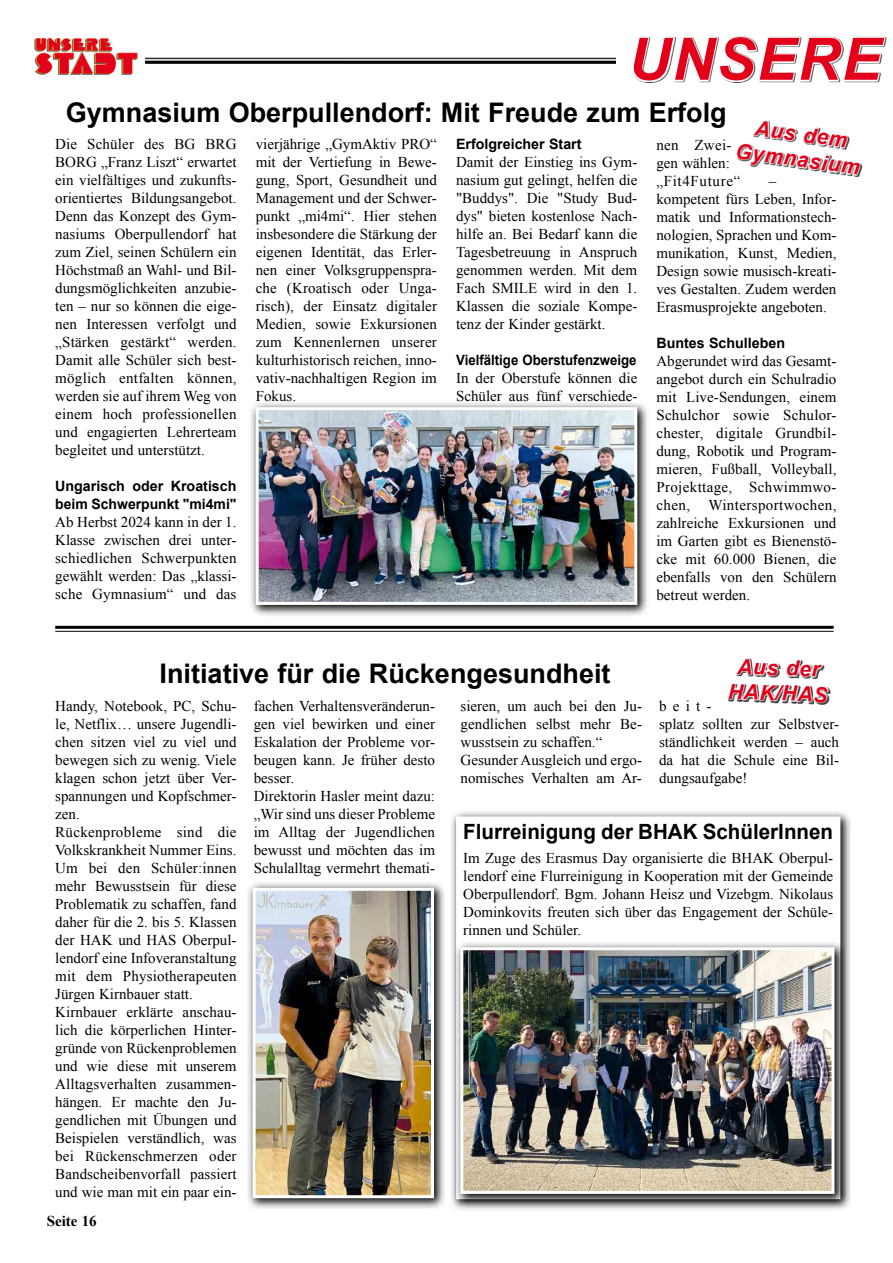
<style>
.page{position:relative;width:893px;height:1263px;background:#fff}
.page>*{position:absolute;margin:0;border:0;box-sizing:border-box;transform-origin:0 0}
.t1{font:italic 700 58.5px "Arial";letter-spacing:.03em;color:#e2001a}
.t2{font:700 27px "Arial";color:#000}
.t3{font:700 21px "Arial";color:#000}
.t4{font:italic 700 21px/25.2px "Arial";color:#e2001a;text-align:center}
.t5{font:15px/18px "Times New Roman";color:#000;text-align:justify}
.t6{font:15px/18px "Times New Roman";letter-spacing:.02em;color:#000}
.t7{font:700 15px "Times New Roman";color:#000}
.t8{font:700 14.25px/18px "Arial";color:#000}
.t9{font:700 14.25px "Arial";color:#000;scale:.93 1}
</style>
<div class="page">
<svg style="left:251px;top:403px;width:396px;height:213px;background:#b0b0b0"></svg>
<img style="left:260px;top:411px;width:373px;height:190px">
<div style="left:256px;top:407px;width:381px;height:198px;border:3px solid #fff"></div>
<svg style="left:737px;top:120px;width:125px;height:57px"></svg>
<svg style="left:451px;top:812px;width:400px;height:398px"></svg>
<div style="left:458px;top:818px;width:381px;height:380px;background:#fff"></div>
<svg style="left:145px;top:59px;width:471px;height:2px"></svg>
<hr style="left:72px;top:58px;width:821px;height:1px;background:#000">
<hr style="left:72px;top:61px;width:821px;height:3px;background:#000">
<div style="left:28px;top:36px;width:117px;height:40px;background:#fff"></div>
<img style="left:34px;top:38px;width:104px;height:37px">
<svg style="left:248px;top:883px;width:197px;height:326px;background:#aeaeae"></svg>
<img style="left:257px;top:892px;width:173px;height:302px">
<div style="left:253px;top:888px;width:181px;height:310px;border:3px solid #fff"></div>
<svg style="left:454px;top:941px;width:393px;height:265px;background:#8f8f8f"></svg>
<img style="left:464px;top:951px;width:366px;height:239px">
<div style="left:460px;top:947px;width:374px;height:247px;border:3px solid #fff"></div>
<div style="left:617px;top:29px;width:276px;height:59px;background:#fff"></div>
<div style="left:633px;top:37px;width:260px;height:46px;background:#000;opacity:.77"></div>
<div style="left:632px;top:36px;width:261px;height:46px;background:#fff"></div>
<svg style="left:55px;top:630px;width:779px;height:1px"></svg>
<hr style="left:55px;top:626px;width:779px;height:3px;background:#000">
<hr style="left:55px;top:631px;width:779px;height:1px;background:#000">
<svg style="left:728px;top:658px;width:103px;height:46px"></svg>
<h1 class="t1" style="left:628px;top:21px;width:254px">UNSERE</h1>
<h2 class="t2" style="left:66px;top:94px;width:662px">Gymnasium Oberpullendorf: Mit Freude zum Erfolg</h2>
<h3 class="t4" style="left:741px;top:114px;width:127px;rotate:8deg">Aus dem<br>Gymnasium</h3>
<p class="t5" style="left:256px;top:135px;width:183px">vierjährige „GymAktiv PRO“ mit der Vertiefung in Bewe&shy;gung, Sport, Gesundheit und Management und der Schwer&shy;punkt „mi4mi“. Hier stehen insbesondere die Stärkung der eigenen Identität, das Erler&shy;nen einer Volksgruppenspra&shy;che (Kroatisch oder Unga&shy;risch), der Einsatz digitaler Medien, sowie Exkursionen zum Kennenlernen unserer kulturhistorisch reichen, inno&shy;vativ-nachhaltigen Region im Fokus.</p>
<p class="t8" style="left:456px;top:136px;width:127px">Erfolgreicher Start</p>
<p class="t5" style="left:456px;top:153px;width:183px">Damit der Einstieg ins Gym&shy;nasium gut gelingt, helfen die "Buddys". Die "Study Bud&shy;dys" bieten kostenlose Nach&shy;hilfe an. Bei Bedarf kann die Tagesbetreuung in Anspruch genommen werden. Mit dem Fach SMILE wird in den 1.<br>Klassen die soziale Kompe&shy;tenz der Kinder gestärkt.</p>
<p class="t9" style="left:456px;top:351px;width:196px">Vielfältige Oberstufenzweige</p>
<p class="t5" style="left:456px;top:369px;width:183px">In der Oberstufe können die<br>Schüler aus fünf verschiede-</p>
<p class="t5" style="left:55px;top:135px;width:183px">Die Schüler des BG BRG BORG „Franz Liszt“ erwartet ein vielfältiges und zukunfts&shy;orientiertes Bildungsangebot.<br>Denn das Konzept des Gym&shy;nasiums Oberpullendorf hat zum Ziel, seinen Schülern ein Höchstmaß an Wahl- und Bil&shy;dungsmöglichkeiten anzubie&shy;ten – nur so können die eige&shy;nen Interessen verfolgt und „Stärken gestärkt“ werden.<br>Damit alle Schüler sich best&shy;möglich entfalten können, werden sie auf ihrem Weg von einem hoch professionellen und engagierten Lehrerteam begleitet und unterstützt.</p>
<p class="t8" style="left:55px;top:478px;width:183px">Ungarisch oder Kroatisch beim Schwerpunkt "mi4mi"</p>
<p class="t5" style="left:55px;top:513px;width:183px">Ab Herbst 2024 kann in der 1.<br>Klasse zwischen drei unter&shy;schiedlichen Schwerpunkten gewählt werden: Das „klassi&shy;sche Gymnasium“ und das</p>
<p class="t6" style="left:656px;top:136px;width:85px">nen Zwei&shy;gen wählen: „Fit4Future“</p>
<p class="t5" style="left:656px;top:172px;width:181px;text-align:left;text-indent:112px">– kompetent fürs Leben, Infor&shy;matik und Informationstech&shy;nologien, Sprachen und Kom&shy;munikation, Kunst, Medien,<br>Design sowie musisch-kreati&shy;ves Gestalten. Zudem werden<br>Erasmusprojekte angeboten.</p>
<p class="t8" style="left:656px;top:334px;width:130px">Buntes Schulleben</p>
<p class="t5" style="left:656px;top:352px;width:182px">Abgerundet wird das Gesamt&shy;angebot durch ein Schulradio mit Live-Sendungen, einem Schulchor sowie Schulor&shy;chester, digitale Grundbil&shy;dung, Robotik und Program&shy;mieren, Fußball, Volleyball, Projekttage, Schwimmwo&shy;chen, Wintersportwochen, zahlreiche Exkursionen und im Garten gibt es Bienenstö&shy;cke mit 60.000 Bienen, die ebenfalls von den Schülern betreut werden.</p>
<h3 class="t4" style="left:729px;top:654px;width:101px;rotate:2deg">Aus der<br>HAK/HAS</h3>
<h2 class="t2" style="left:160px;top:656px;width:452px">Initiative für die Rückengesundheit</h2>
<p class="t5" style="left:254px;top:696px;width:183px;text-align:left">fachen Verhaltensveränderun&shy;gen viel bewirken und einer<br>Eskalation der Probleme vor&shy;beugen kann. Je früher desto besser.<br>Direktorin Hasler meint dazu: „Wir sind uns dieser Probleme im Alltag der Jugendlichen bewusst und möchten das im<br>Schulalltag vermehrt themati-</p>
<p class="t5" style="left:461px;top:696px;width:183px;text-align:left">sieren, um auch bei den Ju&shy;gendlichen selbst mehr Be&shy;wusstsein zu schaffen.“<br>Gesunder Ausgleich und ergo&shy;nomisches Verhalten am Ar-</p>
<p class="t5" style="left:55px;top:697px;width:183px;text-align:left">Handy, Notebook, PC, Schu&shy;le, Netflix… unsere Jugendli&shy;chen sitzen viel zu viel und bewegen sich zu wenig. Viele klagen schon jetzt über Ver&shy;spannungen und Kopfschmer&shy;zen.<br>Rückenprobleme sind die<br>Volkskrankheit Nummer Eins.<br>Um bei den Schüler:innen mehr Bewusstsein für diese<br>Problematik zu schaffen, fand daher für die 2. bis 5. Klassen der HAK und HAS Oberpul&shy;lendorf eine Infoveranstaltung mit dem Physiotherapeuten<br>Jürgen Kirnbauer statt.<br>Kirnbauer erklärte anschau&shy;lich die körperlichen Hinter&shy;gründe von Rückenproblemen und wie diese mit unserem<br>Alltagsverhalten zusammen&shy;hängen. Er machte den Ju&shy;gendlichen mit Übungen und<br>Beispielen verständlich, was bei Rückenschmerzen oder<br>Bandscheibenvorfall passiert und wie man mit ein paar ein-</p>
<p class="t5" style="left:659px;top:697px;width:182px;text-align:left">beit-<br>splatz sollten zur Selbstver&shy;ständlichkeit werden – auch da hat die Schule eine Bil&shy;dungsaufgabe!</p>
<h3 class="t3" style="left:463px;top:818px;width:371px">Flurreinigung der BHAK SchülerInnen</h3>
<p class="t5" style="left:463px;top:849px;width:371px">Im Zuge des Erasmus Day organisierte die BHAK Oberpul&shy;lendorf eine Flurreinigung in Kooperation mit der Gemeinde Oberpullendorf. Bgm. Johann Heisz und Vizebgm. Nikolaus Dominkovits freuten sich über das Engagement der Schüle&shy;rinnen und Schüler.</p>
<p class="t7" style="left:47px;top:1211px;width:51px">Seite 16</p>
</div>
